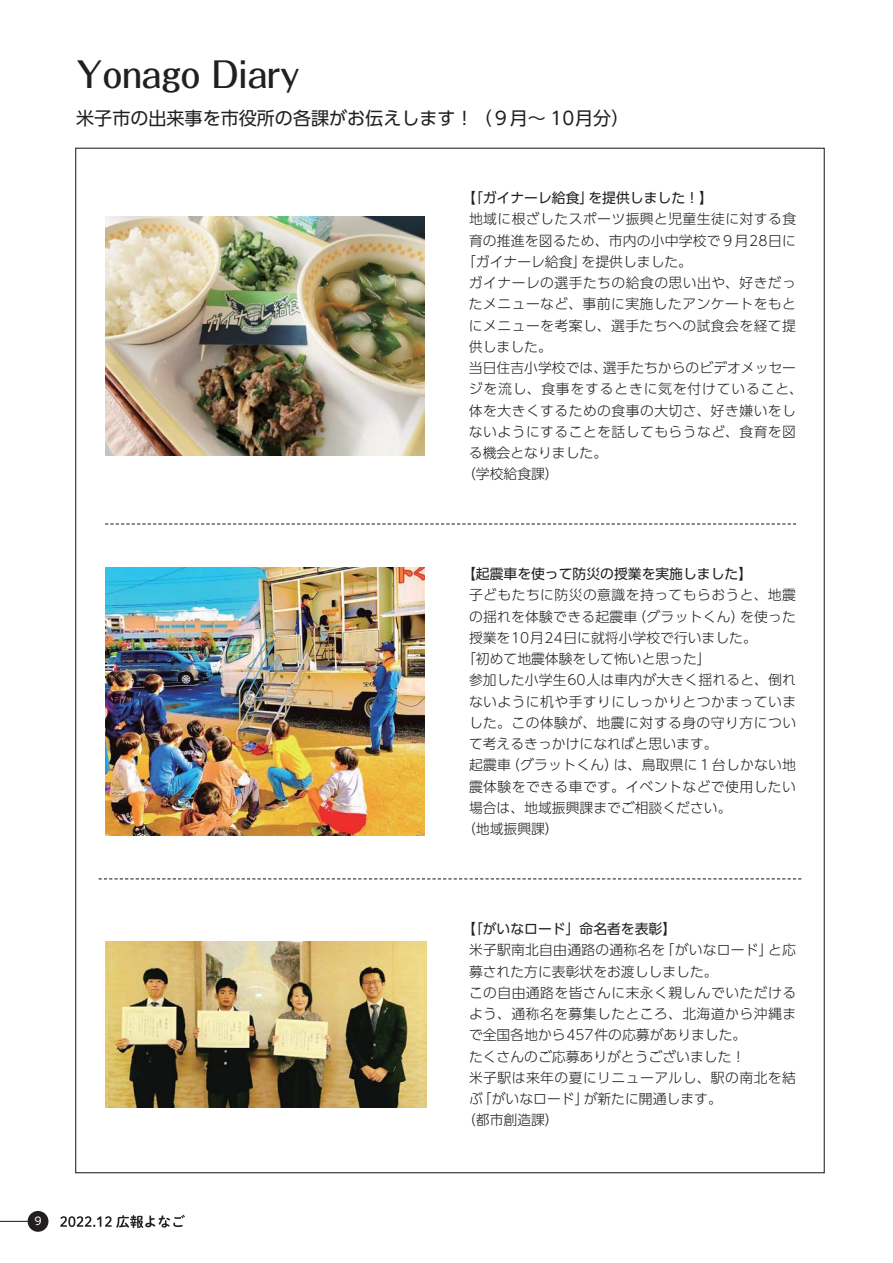
<style>
.page{position:relative;width:893px;height:1263px;background:#fff}
.page>*{position:absolute;margin:0;border:0;box-sizing:border-box;transform-origin:0 0}
.t1{font:35.1px "Folk Pro Medium 90 msp RKSJ H";color:#231f20}
.t2{font:18px "UD Shin Go Pro Regular 90 msp RKSJ H";color:#231f20}
.t3{font:13.8px "UD Shin Go Pro Light 90 msp RKSJ H";letter-spacing:.03em;color:#231f20}
.t4{font:13.8px "UD Shin Go Pro Light 90 msp RKSJ H";color:#231f20}
.t5{font:13.8px "UD Shin Go Pro Regular 90 msp RKSJ H";color:#231f20}
.t6{font:13.8px "UD Shin Go Pro Light 90 msp RKSJ H";letter-spacing:.06em;color:#231f20}
.t7{font:10.65px "UD Shin Go Pro Regular 90 msp RKSJ H";color:#fff}
</style>
<div class="page">
<svg style="left:105px;top:523px;width:691px;height:2px"></svg>
<svg style="left:99px;top:878px;width:702px;height:1px"></svg>
<img style="left:105px;top:216px;width:319px;height:240px">
<img style="left:105px;top:567px;width:319px;height:269px">
<img style="left:105px;top:942px;width:321px;height:165px">
<svg style="left:60px;top:1215px;width:125px;height:13px"></svg>
<hr style="left:0;top:1221px;width:30px;height:1px;background:#231f20">
<div style="left:28px;top:1211px;width:20px;height:21px;background:#231f20;border-radius:50%"></div>
<h1 class="t1" style="left:76px;top:62px;width:225px">Yonago Diary</h1>
<h2 class="t2" style="left:76px;top:111px;width:555px">米子市の出来事を市役所の各課がお伝えします！（９月～ 10月分）</h2>
<p class="t5" style="left:462px;top:193px;width:252px">【「ガイナーレ給食」を提供しました！】</p>
<p class="t3" style="left:469px;top:214px;width:329px">地域に根ざしたスポーツ振興と児童生徒に対する食</p>
<p class="t3" style="left:469px;top:235px;width:329px">育の推進を図るため、市内の小中学校で９月28日に</p>
<p class="t4" style="left:462px;top:256px;width:231px">「ガイナーレ給食」を提供しました。</p>
<p class="t3" style="left:469px;top:278px;width:328px">ガイナーレの選手たちの給食の思い出や、好きだっ</p>
<p class="t3" style="left:469px;top:299px;width:328px">たメニューなど、事前に実施したアンケートをもと</p>
<p class="t3" style="left:469px;top:320px;width:328px">にメニューを考案し、選手たちへの試食会を経て提</p>
<p class="t3" style="left:469px;top:341px;width:84px">供しました。</p>
<p class="t4" style="left:469px;top:363px;width:329px">当日住吉小学校では、選手たちからのビデオメッセー</p>
<p class="t6" style="left:469px;top:384px;width:335px">ジを流し、食事をするときに気を付けていること、</p>
<p class="t3" style="left:469px;top:405px;width:328px">体を大きくするための食事の大切さ、好き嫌いをし</p>
<p class="t3" style="left:469px;top:426px;width:328px">ないようにすることを話してもらうなど、食育を図</p>
<p class="t4" style="left:469px;top:448px;width:140px">る機会となりました。</p>
<p class="t3" style="left:462px;top:469px;width:98px">（学校給食課）</p>
<p class="t5" style="left:462px;top:569px;width:292px">【起震車を使って防災の授業を実施しました】</p>
<p class="t3" style="left:469px;top:590px;width:328px">子どもたちに防災の意識を持ってもらおうと、地震</p>
<p class="t3" style="left:469px;top:611px;width:329px">の揺れを体験できる起震車（グラットくん）を使った</p>
<p class="t4" style="left:469px;top:633px;width:289px">授業を10月24日に就将小学校で行いました。</p>
<p class="t4" style="left:462px;top:654px;width:250px">「初めて地震体験をして怖いと思った」</p>
<p class="t3" style="left:469px;top:675px;width:329px">参加した小学生60人は車内が大きく揺れると、倒れ</p>
<p class="t3" style="left:469px;top:696px;width:329px">ないように机や手すりにしっかりとつかまっていま</p>
<p class="t3" style="left:469px;top:718px;width:329px">した。この体験が、地震に対する身の守り方につい</p>
<p class="t4" style="left:469px;top:739px;width:250px">て考えるきっかけになればと思います。</p>
<p class="t3" style="left:469px;top:760px;width:329px">起震車（グラットくん）は、鳥取県に１台しかない地</p>
<p class="t3" style="left:469px;top:781px;width:328px">震体験をできる車です。イベントなどで使用したい</p>
<p class="t4" style="left:469px;top:803px;width:264px">場合は、地域振興課までご相談ください。</p>
<p class="t3" style="left:462px;top:824px;width:98px">（地域振興課）</p>
<p class="t5" style="left:462px;top:924px;width:216px">【「がいなロード」命名者を表彰】</p>
<p class="t3" style="left:469px;top:945px;width:329px">米子駅南北自由通路の通称名を「がいなロード」と応</p>
<p class="t4" style="left:469px;top:966px;width:250px">募された方に表彰状をお渡ししました。</p>
<p class="t3" style="left:469px;top:987px;width:329px">この自由通路を皆さんに末永く親しんでいただける</p>
<p class="t3" style="left:469px;top:1009px;width:329px">よう、通称名を募集したところ、北海道から沖縄ま</p>
<p class="t4" style="left:469px;top:1030px;width:279px">で全国各地から457件の応募がありました。</p>
<p class="t4" style="left:469px;top:1051px;width:278px">たくさんのご応募ありがとうございました！</p>
<p class="t3" style="left:469px;top:1072px;width:328px">米子駅は来年の夏にリニューアルし、駅の南北を結</p>
<p class="t4" style="left:469px;top:1094px;width:254px">ぶ「がいなロード」が新たに開通します。</p>
<p class="t3" style="left:462px;top:1115px;width:98px">（都市創造課）</p>
<p class="t7" style="left:33px;top:1217px;width:12px">９</p>
</div>
